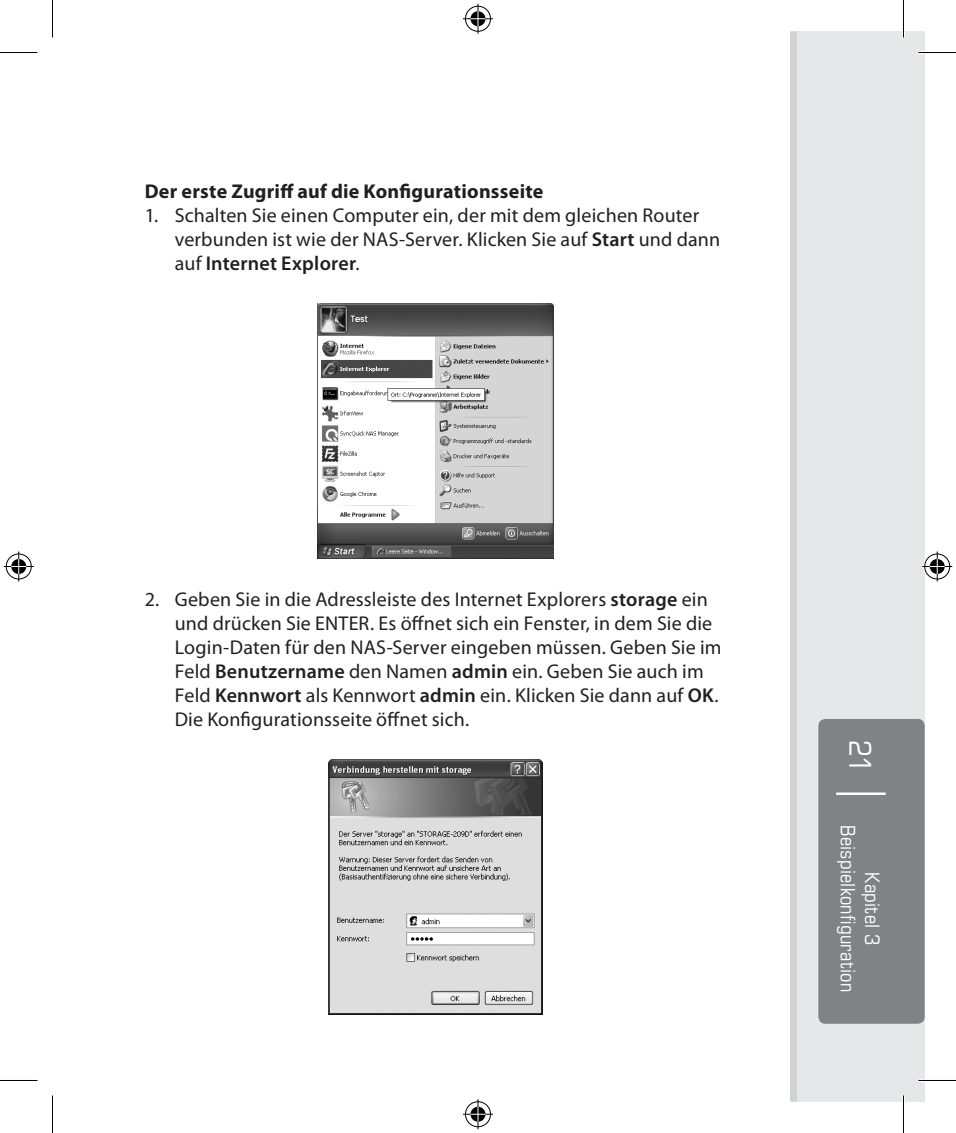
<style>
.page{position:relative;width:956px;height:1133px;background:#fff}
.page>*{position:absolute;margin:0;border:0;box-sizing:border-box;transform-origin:0 0}
.t1{font:condensed 30px "Eurostile";color:#fff}
.Aufzählung_Ebene_1_Z{font:20px/24px "Myriad Pro";letter-spacing:.01em;color:#231f20}
.Überschrift_Ebene_1{font:700 20px "Myriad Pro";letter-spacing:.01em;color:#231f20}
.t2{font:condensed 20px "Eurostile";letter-spacing:.015em;color:#fff}
.s1{font-weight:600}
</style>
<div class="page">
<div style="left:790px;top:31px;width:7px;height:1070px;background:#d1d2d4"></div>
<div style="left:797px;top:31px;width:127px;height:1070px;background:#e6e7e9"></div>
<div style="left:818px;top:719px;width:106px;height:304px;background:#808285;border-radius:7px"></div>
<hr style="left:836px;top:792px;width:49px;height:3px;background:#fff">
<img style="left:317px;top:303px;width:236px;height:255px">
<img style="left:328px;top:759px;width:214px;height:255px">
<hr style="left:918px;top:51px;width:37px;height:3px;background:#fff">
<hr style="left:918px;top:1078px;width:37px;height:4px;background:#fff">
<hr style="left:901px;top:0;width:3px;height:38px;background:#fff">
<hr style="left:901px;top:1095px;width:3px;height:38px;background:#fff">
<hr style="left:0;top:52px;width:38px;height:1px;background:#000">
<hr style="left:918px;top:52px;width:37px;height:1px;background:#000">
<hr style="left:0;top:1080px;width:38px;height:1px;background:#000">
<hr style="left:918px;top:1080px;width:37px;height:1px;background:#000">
<hr style="left:52px;top:0;width:1px;height:38px;background:#000">
<hr style="left:52px;top:1095px;width:1px;height:38px;background:#000">
<hr style="left:902px;top:0;width:1px;height:38px;background:#000">
<hr style="left:902px;top:1095px;width:1px;height:38px;background:#000">
<div style="left:464px;top:5px;width:28px;height:28px;border:3px solid #fff;border-radius:50%"></div>
<hr style="left:463px;top:17px;width:30px;height:3px;background:#fff">
<hr style="left:476px;top:4px;width:3px;height:30px;background:#fff">
<div style="left:469px;top:10px;width:18px;height:18px;border:3px solid #fff;border-radius:50%"></div>
<div style="left:465px;top:6px;width:26px;height:26px;border:1px solid #000;border-radius:50%"></div>
<hr style="left:463px;top:18px;width:30px;height:1px;background:#000">
<hr style="left:477px;top:4px;width:1px;height:30px;background:#000">
<svg style="left:470px;top:11px;width:15px;height:15px"></svg>
<div style="left:464px;top:1100px;width:28px;height:28px;border:3px solid #fff;border-radius:50%"></div>
<hr style="left:463px;top:1112px;width:30px;height:3px;background:#fff">
<hr style="left:476px;top:1099px;width:3px;height:30px;background:#fff">
<div style="left:469px;top:1105px;width:18px;height:18px;border:3px solid #fff;border-radius:50%"></div>
<div style="left:465px;top:1101px;width:26px;height:26px;border:1px solid #000;border-radius:50%"></div>
<hr style="left:463px;top:1113px;width:30px;height:1px;background:#000">
<hr style="left:477px;top:1099px;width:1px;height:30px;background:#000">
<svg style="left:470px;top:1106px;width:15px;height:15px"></svg>
<div style="left:5px;top:552px;width:28px;height:28px;border:3px solid #fff;border-radius:50%"></div>
<hr style="left:4px;top:565px;width:30px;height:3px;background:#fff">
<hr style="left:17px;top:551px;width:3px;height:30px;background:#fff">
<div style="left:10px;top:557px;width:18px;height:18px;border:3px solid #fff;border-radius:50%"></div>
<div style="left:6px;top:553px;width:26px;height:26px;border:1px solid #000;border-radius:50%"></div>
<hr style="left:4px;top:566px;width:30px;height:1px;background:#000">
<hr style="left:18px;top:551px;width:1px;height:30px;background:#000">
<svg style="left:11px;top:559px;width:15px;height:15px"></svg>
<div style="left:923px;top:552px;width:28px;height:28px;border:3px solid #fff;border-radius:50%"></div>
<hr style="left:922px;top:565px;width:30px;height:3px;background:#fff">
<hr style="left:935px;top:551px;width:3px;height:30px;background:#fff">
<div style="left:928px;top:557px;width:18px;height:18px;border:3px solid #fff;border-radius:50%"></div>
<div style="left:924px;top:553px;width:25px;height:26px;border:1px solid #000;border-radius:50%"></div>
<hr style="left:922px;top:566px;width:30px;height:1px;background:#000">
<hr style="left:936px;top:551px;width:1px;height:30px;background:#000">
<svg style="left:929px;top:559px;width:15px;height:15px"></svg>
<p class="Überschrift_Ebene_1" style="left:145px;top:178px;width:400px">Der erste Zugriff auf die Konfigurationsseite</p>
<p class="Aufzählung_Ebene_1_Z" style="left:175px;top:203px;width:547px;text-indent:-30px">1. Schalten Sie einen Computer ein, der mit dem gleichen Router verbunden ist wie der NAS-Server. Klicken Sie auf <span class="s1">Start</span> und dann auf <span class="s1">Internet Explorer</span>.</p>
<p class="Aufzählung_Ebene_1_Z" style="left:175px;top:587px;width:548px;text-indent:-30px">2. Geben Sie in die Adressleiste des Internet Explorers <span class="s1">storage</span> ein und drücken Sie ENTER. Es öffnet sich ein Fenster, in dem Sie die Login-Daten für den NAS-Server eingeben müssen. Geben Sie im Feld <span class="s1">Benutzername</span> den Namen <span class="s1">admin</span> ein. Geben Sie auch im Feld <span class="s1">Kennwort</span> als Kennwort <span class="s1">admin</span> ein. Klicken Sie dann auf <span class="s1">OK</span>.<br>Die Konfigurationsseite öffnet sich.</p>
<p class="t1" style="left:878px;top:740px;width:34px;rotate:90deg">21</p>
<p class="t2" style="left:860px;top:825px;width:168px;rotate:90deg">Beispielkonfiguration</p>
<p class="t2" style="left:884px;top:872px;width:74px;rotate:90deg">Kapitel 3</p>
</div>
